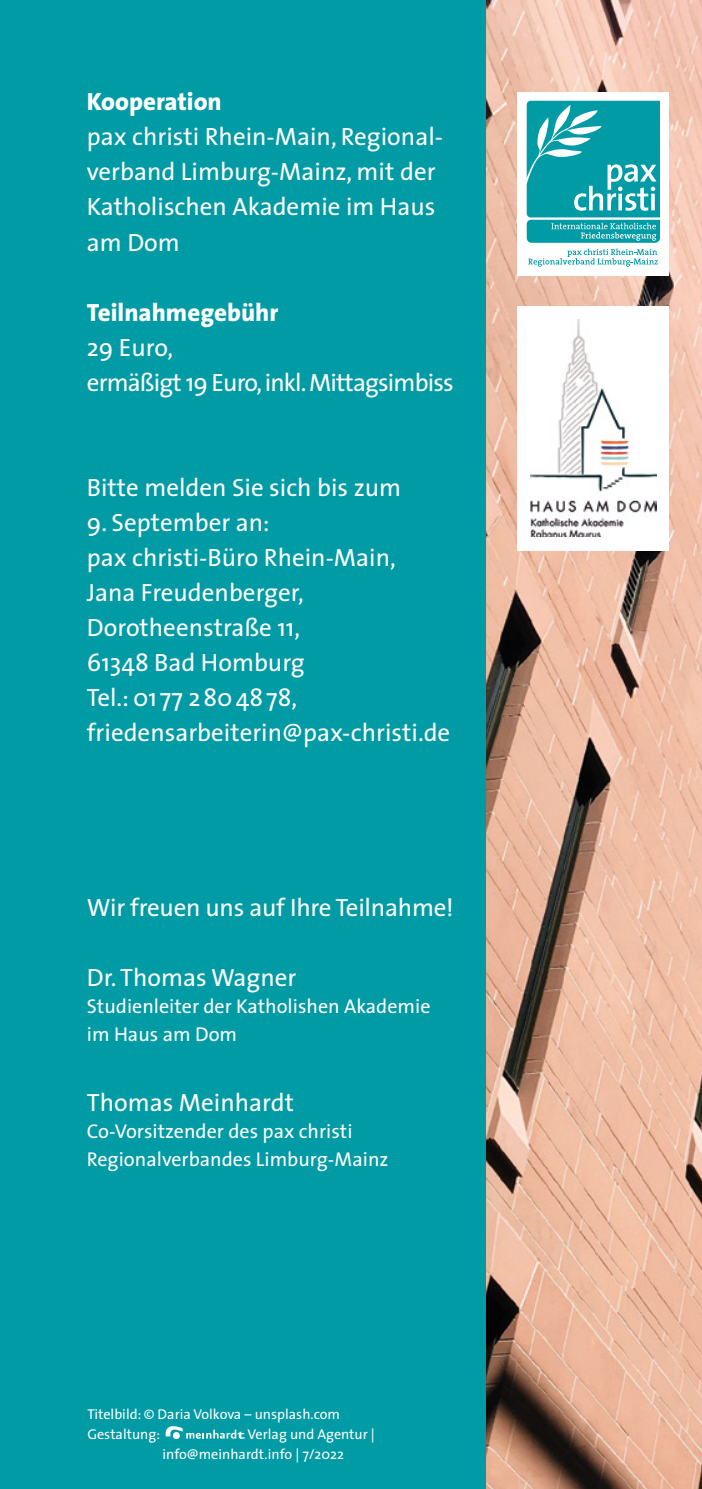
<style>
.page{position:relative;width:702px;height:1489px;background:#fff}
.page>*{position:absolute;margin:0;border:0;box-sizing:border-box;transform-origin:0 0}
.Absatzformat_1{font:25px/35px "Mtud The Sans";color:#fff}
.Absatzformat_1-2{font:25px/35px "Mtud The Sans";letter-spacing:-.035em;color:#fff}
.Absatzformat_1-3{font:800 25px "Mtud The Sans";color:#fff}
.Absatzformat_1-4{font:20px/27.5px "Mtud The Sans";color:#fff}
.Binfo_Impressum_Flie{font:14.25px/20px "Mtud The Sans";color:#fff}
</style>
<div class="page">
<img style="left:485px;top:0;width:217px;height:1488px">
<div style="left:0;top:0;width:485px;height:1488px;background:#009ba4"></div>
<div style="left:517px;top:92px;width:152px;height:183px;background:#fff"></div>
<div style="left:517px;top:306px;width:152px;height:244px;background:#fff"></div>
<img style="left:530px;top:319px;width:126px;height:218px">
<svg style="left:165px;top:1426px;width:80px;height:12px"></svg>
<svg style="left:528px;top:249px;width:129px;height:18px"></svg>
<svg style="left:526px;top:101px;width:134px;height:142px;background:#2bacb3"></svg>
<p class="Absatzformat_1-3" style="left:87px;top:81px;width:136px">Kooperation</p>
<p class="Absatzformat_1" style="left:87px;top:119px;width:358px">pax christi Rhein-Main, Regional&shy;verband Limburg-Mainz, mit der<br>Katholischen Akademie im Haus am Dom</p>
<p class="Absatzformat_1-3" style="left:87px;top:291px;width:193px">Teilnahmegebühr</p>
<p class="Absatzformat_1-2" style="left:87px;top:329px;width:368px">29 Euro,<br>ermäßigt 19 Euro, inkl. Mittagsimbiss</p>
<p class="Absatzformat_1" style="left:87px;top:469px;width:316px">Bitte melden Sie sich bis zum</p>
<p class="Absatzformat_1" style="left:87px;top:504px;width:310px">9. September an:<br>pax christi-Büro Rhein-Main,<br>Jana Freudenberger,<br>Dorotheenstraße 11,<br>61348 Bad Homburg</p>
<p class="Absatzformat_1" style="left:87px;top:679px;width:365px">Tel.: 01 77 2804878, friedensarbeiterin@pax-christi.de</p>
<p class="Absatzformat_1" style="left:87px;top:889px;width:368px">Wir freuen uns auf Ihre Teilnahme!</p>
<p class="Absatzformat_1" style="left:87px;top:959px;width:211px">Dr. Thomas Wagner</p>
<p class="Absatzformat_1-4" style="left:87px;top:992px;width:345px">Studienleiter der Katholishen Akademie im Haus am Dom</p>
<p class="Absatzformat_1" style="left:87px;top:1084px;width:208px">Thomas Meinhardt</p>
<p class="Absatzformat_1-4" style="left:87px;top:1117px;width:303px">Co-Vorsitzender des pax christi<br>Regionalverbandes Limburg-Mainz</p>
<p class="Binfo_Impressum_Flie" style="left:87px;top:1403px;width:254px">Titelbild: © Daria Volkova – unsplash.com<br>Gestaltung:</p>
<p class="Binfo_Impressum_Flie" style="left:162px;top:1423px;width:214px;text-indent:85px">Verlag und Agentur | info@meinhardt.info | 7/2022</p>
</div>
